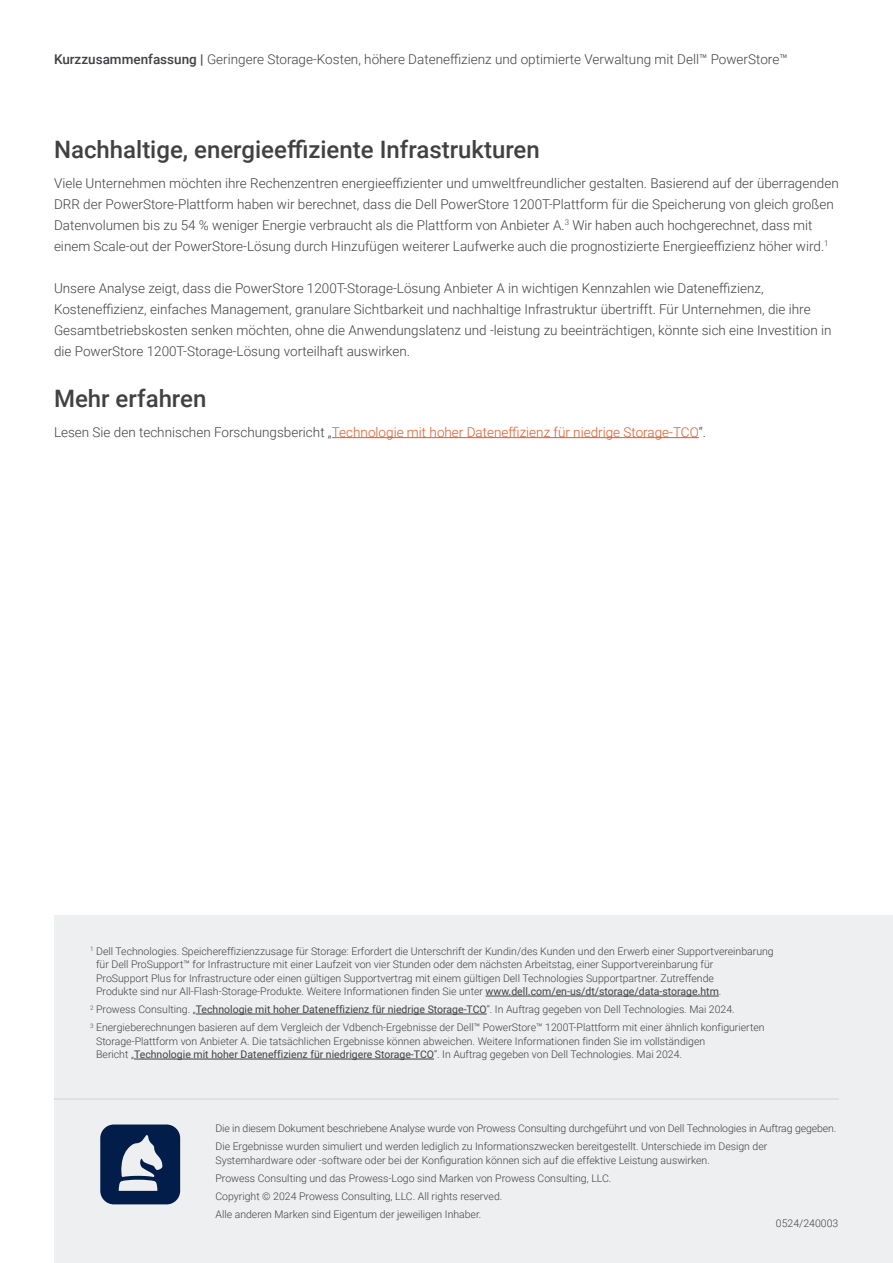
<style>
.page{position:relative;width:893px;height:1263px;background:#fff}
.page>*{position:absolute;margin:0;border:0;box-sizing:border-box;transform-origin:0 0}
.P__H1{font:500 24px "Roboto";color:#414042}
.P__Body_Copy{font:300 13.5px/21px "Roboto";color:#414042}
.P__Body_Copy-2{font:300 13.5px "Roboto";color:#e0592a}
.Prowess_EndNotes{font:300 10.5px/13.5px "Roboto";color:#414042}
.P__Body_Bullets{font:300 10.5px/13.5px "Roboto";color:#414042}
.s1{font-weight:500}
.s2{color:#414042}
.s3{font-weight:400}
</style>
<div class="page">
<hr style="left:332px;top:437px;width:367px;height:1px;background:#e0592a">
<div style="left:54px;top:915px;width:839px;height:348px;background:#edeff0"></div>
<hr style="left:54px;top:1099px;width:785px;height:1px;background:#d1d3d4">
<hr style="left:486px;top:996px;width:233px;height:1px;background:#414042">
<hr style="left:196px;top:1014px;width:291px;height:1px;background:#414042">
<hr style="left:134px;top:1059px;width:300px;height:1px;background:#414042">
<svg style="left:100px;top:1124px;width:80px;height:80px"></svg>
<p class="P__Body_Copy" style="left:54px;top:48px;width:735px"><span class="s1">Kurzzusammenfassung |</span> Geringere Storage-Kosten, höhere Dateneffizienz und optimierte Verwaltung mit Dell™ PowerStore™</p>
<p class="P__H1" style="left:54px;top:132px;width:487px">Nachhaltige, energieeffiziente Infrastrukturen</p>
<p class="P__Body_Copy" style="left:54px;top:172px;width:786px">Viele Unternehmen möchten ihre Rechenzentren energieeffizienter und umweltfreundlicher gestalten. Basierend auf der überragenden DRR der PowerStore-Plattform haben wir berechnet, dass die Dell PowerStore 1200T-Plattform für die Speicherung von gleich großen Datenvolumen bis zu 54 % weniger Energie verbraucht als die Plattform von Anbieter A.<sup>3</sup> Wir haben auch hochgerechnet, dass mit einem Scale-out der PowerStore-Lösung durch Hinzufügen weiterer Laufwerke auch die prognostizierte Energieeffizienz höher wird.<sup>1</sup></p>
<p class="P__Body_Copy" style="left:54px;top:277px;width:779px">Unsere Analyse zeigt, dass die PowerStore 1200T-Storage-Lösung Anbieter A in wichtigen Kennzahlen wie Dateneffizienz, Kosteneffizienz, einfaches Management, granulare Sichtbarkeit und nachhaltige Infrastruktur übertrifft. Für Unternehmen, die ihre Gesamtbetriebskosten senken möchten, ohne die Anwendungslatenz und -leistung zu beeinträchtigen, könnte sich eine Investition in die PowerStore 1200T-Storage-Lösung vorteilhaft auswirken.</p>
<p class="P__H1" style="left:54px;top:381px;width:154px">Mehr erfahren</p>
<p class="P__Body_Copy-2" style="left:54px;top:422px;width:654px"><span class="s2">Lesen Sie den technischen Forschungsbericht „</span>Technologie mit hoher Dateneffizienz für niedrige Storage-TCO<span class="s2">“.</span></p>
<p class="Prowess_EndNotes" style="left:96px;top:944px;width:679px;text-indent:-6px"><sup>1</sup> Dell Technologies. Speichereffizienzzusage für Storage: Erfordert die Unterschrift der Kundin/des Kunden und den Erwerb einer Supportvereinbarung für Dell ProSupport™ for Infrastructure mit einer Laufzeit von vier Stunden oder dem nächsten Arbeitstag, einer Supportvereinbarung für<br>ProSupport Plus for Infrastructure oder einen gültigen Supportvertrag mit einem gültigen Dell Technologies Supportpartner. Zutreffende<br>Produkte sind nur All-Flash-Storage-Produkte. Weitere Informationen finden Sie unter <span class="s3">www.dell.com/en-us/dt/storage/data-storage.htm</span>.</p>
<p class="Prowess_EndNotes" style="left:90px;top:1002px;width:646px"><sup>2</sup> Prowess Consulting. „<span class="s3">Technologie mit hoher Dateneffizienz für niedrige Storage-TCO</span>“. In Auftrag gegeben von Dell Technologies. Mai 2024.</p>
<p class="Prowess_EndNotes" style="left:96px;top:1020px;width:670px;text-indent:-6px"><sup>3</sup> Energieberechnungen basieren auf dem Vergleich der Vdbench-Ergebnisse der Dell™ PowerStore™ 1200T-Plattform mit einer ähnlich konfigurierten<br>Storage-Plattform von Anbieter A. Die tatsächlichen Ergebnisse können abweichen. Weitere Informationen finden Sie im vollständigen<br>Bericht „<span class="s3">Technologie mit hoher Dateneffizienz für niedrigere Storage-TCO</span>“. In Auftrag gegeben von Dell Technologies. Mai 2024.</p>
<p class="P__Body_Bullets" style="left:215px;top:1121px;width:622px">Die in diesem Dokument beschriebene Analyse wurde von Prowess Consulting durchgeführt und von Dell Technologies in Auftrag gegeben.</p>
<p class="P__Body_Bullets" style="left:215px;top:1139px;width:553px">Die Ergebnisse wurden simuliert und werden lediglich zu Informationszwecken bereitgestellt. Unterschiede im Design der<br>Systemhardware oder -software oder bei der Konfiguration können sich auf die effektive Leistung auswirken.</p>
<p class="P__Body_Bullets" style="left:215px;top:1171px;width:397px">Prowess Consulting und das Prowess-Logo sind Marken von Prowess Consulting, LLC.</p>
<p class="P__Body_Bullets" style="left:215px;top:1189px;width:288px">Copyright © 2024 Prowess Consulting, LLC. All rights reserved.</p>
<p class="P__Body_Bullets" style="left:215px;top:1207px;width:268px">Alle anderen Marken sind Eigentum der jeweiligen Inhaber.</p>
<p class="P__Body_Bullets" style="left:776px;top:1216px;width:64px">0524/240003</p>
</div>
